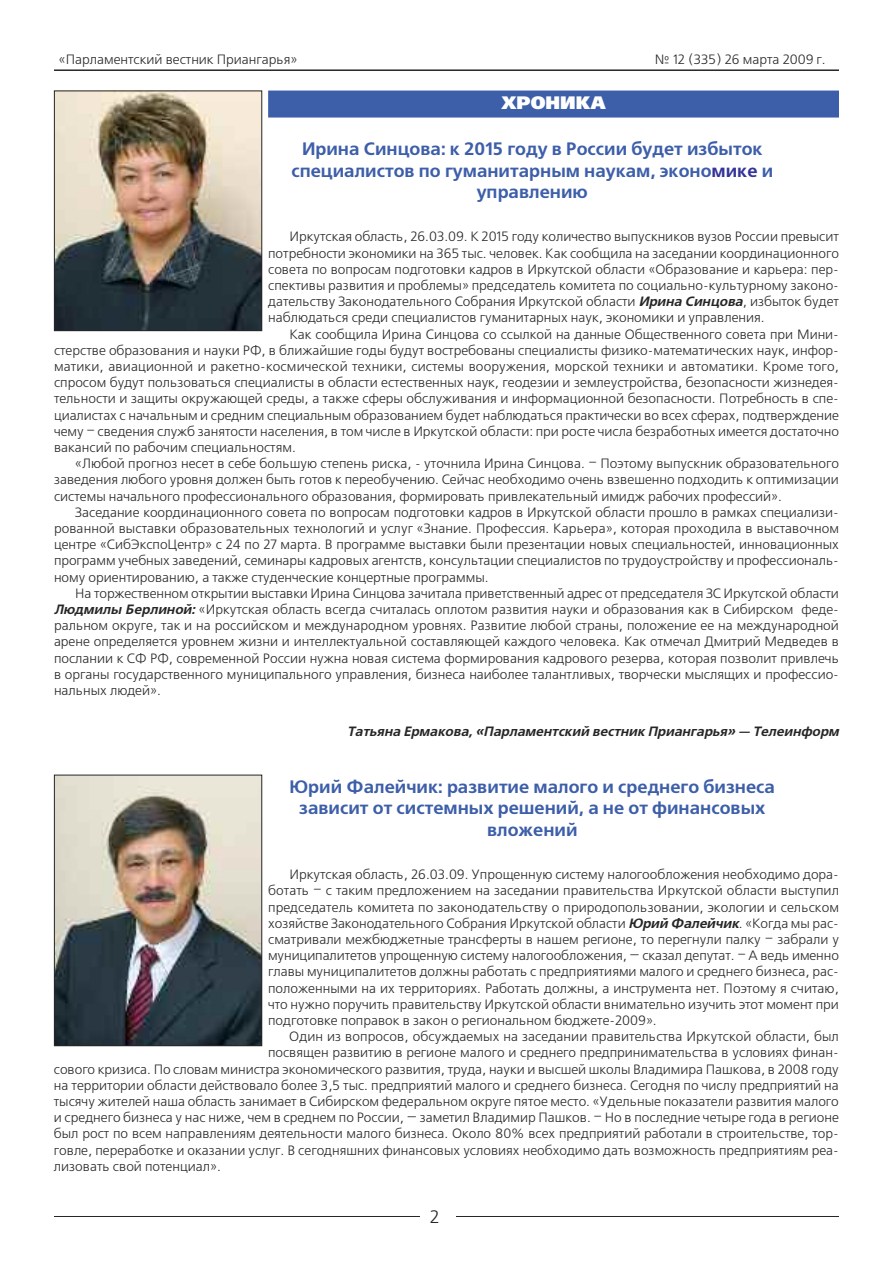
<style>
.page{position:relative;width:893px;height:1263px;background:#fff}
.page>*{position:absolute;margin:0;border:0;box-sizing:border-box;transform-origin:0 0}
.t1{font:700 18px/21.6px "Free Set C";color:#3d5ea9;text-align:center}
.t2{font:18px "Free Set Black C";color:#fff}
.t3{font:18px "Free Set C";color:#272627}
.t4{font:13.5px/16.2px "Free Set C";color:#272627;text-align:justify}
.t5{font:italic 700 13.5px "Free Set C";color:#272627}
.s1{color:#339}
.s2{font-weight:700;font-style:italic}
</style>
<div class="page">
<hr style="left:54px;top:69px;width:785px;height:2px;background:#272627">
<hr style="left:54px;top:1216px;width:785px;height:1px;background:#272627">
<div style="left:420px;top:1209px;width:35px;height:19px;background:#fff"></div>
<div style="left:268px;top:91px;width:571px;height:27px;background:#3d5ea9"></div>
<img style="left:56px;top:93px;width:204px;height:236px">
<div style="left:54px;top:91px;width:208px;height:240px;border:1px solid #272627"></div>
<img style="left:56px;top:777px;width:204px;height:267px">
<div style="left:54px;top:775px;width:208px;height:271px;border:1px solid #272627"></div>
<p class="t4" style="left:59px;top:52px;width:240px">«Парламентский вестник Приангарья»</p>
<p class="t4" style="left:655px;top:52px;width:172px">№ 12 (335) 26 марта 2009 г.</p>
<h1 class="t2" style="left:502px;top:92px;width:105px">ХРОНИКА</h1>
<h1 class="t1" style="left:291px;top:138px;width:483px">Ирина Синцова: к 2015 году в России будет избыток специалистов по гуманитарным наукам, эконо<span class="s1">мике</span> и управлению</h1>
<p class="t4" style="left:268px;top:229px;width:572px;text-indent:21px">Иркутская область, 26.03.09. К 2015 году количество выпускников вузов России превысит потребности экономики на 365 тыс. человек. Как сообщила на заседании координационного совета по вопросам подготовки кадров в Иркутской области «Образование и карьера: пер&shy;спективы развития и проблемы» председатель комитета по социально-культурному законо&shy;дательству Законодательного Собрания Иркутской области <span class="s2">ИринаСинцова</span>, избыток будет наблюдаться среди специалистов гуманитарных наук, экономики и управления.</p>
<p class="t4" style="left:54px;top:326px;width:786px;text-indent:235px">Как сообщила Ирина Синцова со ссылкой на данные Общественного совета при Мини&shy;стерстве образования и науки РФ, в ближайшие годы будут востребованы специалисты физико-математических наук, инфор&shy;матики, авиационной и ракетно-космической техники, системы вооружения, морской техники и автоматики. Кроме того, спросом будут пользоваться специалисты в области естественных наук, геодезии и землеустройства, безопасности жизнедея&shy;тельности и защиты окружающей среды, а также сферы обслуживания и информационной безопасности. Потребность в спе&shy;циалистах с начальным и средним специальным образованием будет наблюдаться практически во всех сферах, подтверждение чему – сведения служб занятости населения, в том числе в Иркутской области: при росте числа безработных имеется достаточно вакансий по рабочим специальностям.</p>
<p class="t4" style="left:54px;top:455px;width:786px;text-indent:21px">«Любой прогноз несет в себе большую степень риска, - уточнила Ирина Синцова. – Поэтому выпускник образовательного заведения любого уровня должен быть готов к переобучению. Сейчас необходимо очень взвешенно подходить к оптимизации системы начального профессионального образования, формировать привлекательный имидж рабочих профессий».</p>
<p class="t4" style="left:54px;top:504px;width:786px;text-indent:21px">Заседание координационного совета по вопросам подготовки кадров в Иркутской области прошло в рамках специализи&shy;рованной выставки образовательных технологий и услуг «Знание. Профессия. Карьера», которая проходила в выставочном центре «СибЭкспоЦентр» с 24 по 27 марта. В программе выставки были презентации новых специальностей, инновационных программ учебных заведений, семинары кадровых агентств, консультации специалистов по трудоустройству и профессиональ&shy;ному ориентированию, а также студенческие концертные программы.</p>
<p class="t4" style="left:54px;top:585px;width:786px;text-indent:21px">На торжественном открытии выставки Ирина Синцова зачитала приветственный адрес от председателя ЗС Иркутской области <span class="s2">Людмилы Берлиной:</span> «Иркутская область всегда считалась оплотом развития науки и образования как в Сибирском феде&shy;ральном округе, так и на российском и международном уровнях. Развитие любой страны, положение ее на международной арене определяется уровнем жизни и интеллектуальной составляющей каждого человека. Как отмечал Дмитрий Медведев в послании к СФ РФ, современной России нужна новая система формирования кадрового резерва, которая позволит привлечь в органы государственного муниципального управления, бизнеса наиболее талантливых, творчески мыслящих и профессио&shy;нальных людей».</p>
<p class="t5" style="left:347px;top:723px;width:495px">Татьяна Ермакова, «Парламентский вестник Приангарья» — Телеинформ</p>
<h1 class="t1" style="left:289px;top:776px;width:487px">Юрий Фалейчик: развитие малого и среднего бизнеса зависит от системных решений, а не от финансовых вложений</h1>
<p class="t4" style="left:268px;top:866px;width:572px;text-indent:21px">Иркутская область, 26.03.09. Упрощенную систему налогообложения необходимо дора&shy;ботать – с таким предложением на заседании правительства Иркутской области выступил председатель комитета по законодательству о природопользовании, экологии и сельском хозяйстве Законодательного Собрания Иркутской области <span class="s2">ЮрийФалейчик</span>. «Когда мы рас&shy;сматривали межбюджетные трансферты в нашем регионе, то перегнули палку – забрали у муниципалитетов упрощенную систему налогообложения, — сказал депутат. – А ведь именно главы муниципалитетов должны работать с предприятиями малого и среднего бизнеса, рас&shy;положенными на их территориях. Работать должны, а инструмента нет. Поэтому я считаю, что нужно поручить правительству Иркутской области внимательно изучить этот момент при подготовке поправок в закон о региональном бюджете-2009».</p>
<p class="t4" style="left:289px;top:1028px;width:551px">Один из вопросов, обсуждаемых на заседании правительства Иркутской области, был</p>
<p class="t4" style="left:268px;top:1045px;width:572px">посвящен развитию в регионе малого и среднего предпринимательства в условиях финан-</p>
<p class="t4" style="left:54px;top:1061px;width:786px">сового кризиса. По словам министра экономического развития, труда, науки и высшей школы Владимира Пашкова, в 2008 году</p>
<p class="t4" style="left:54px;top:1077px;width:786px">на территории области действовало более 3,5 тыс. предприятий малого и среднего бизнеса. Сегодня по числу предприятий на</p>
<p class="t4" style="left:54px;top:1093px;width:786px">тысячу жителей наша область занимает в Сибирском федеральном округе пятое место. «Удельные показатели развития малого</p>
<p class="t4" style="left:54px;top:1109px;width:786px">и среднего бизнеса у нас ниже, чем в среднем по России, — заметил Владимир Пашков. – Но в последние четыре года в регионе</p>
<p class="t4" style="left:54px;top:1126px;width:786px">был рост по всем направлениям деятельности малого бизнеса. Около 80% всех предприятий работали в строительстве, тор-</p>
<p class="t4" style="left:54px;top:1142px;width:786px">говле, переработке и оказании услуг. В сегодняшних финансовых условиях необходимо дать возможность предприятиям реа-</p>
<p class="t4" style="left:54px;top:1158px;width:168px">лизовать свой потенциал».</p>
<h1 class="t3" style="left:430px;top:1206px;width:11px">2</h1>
</div>
